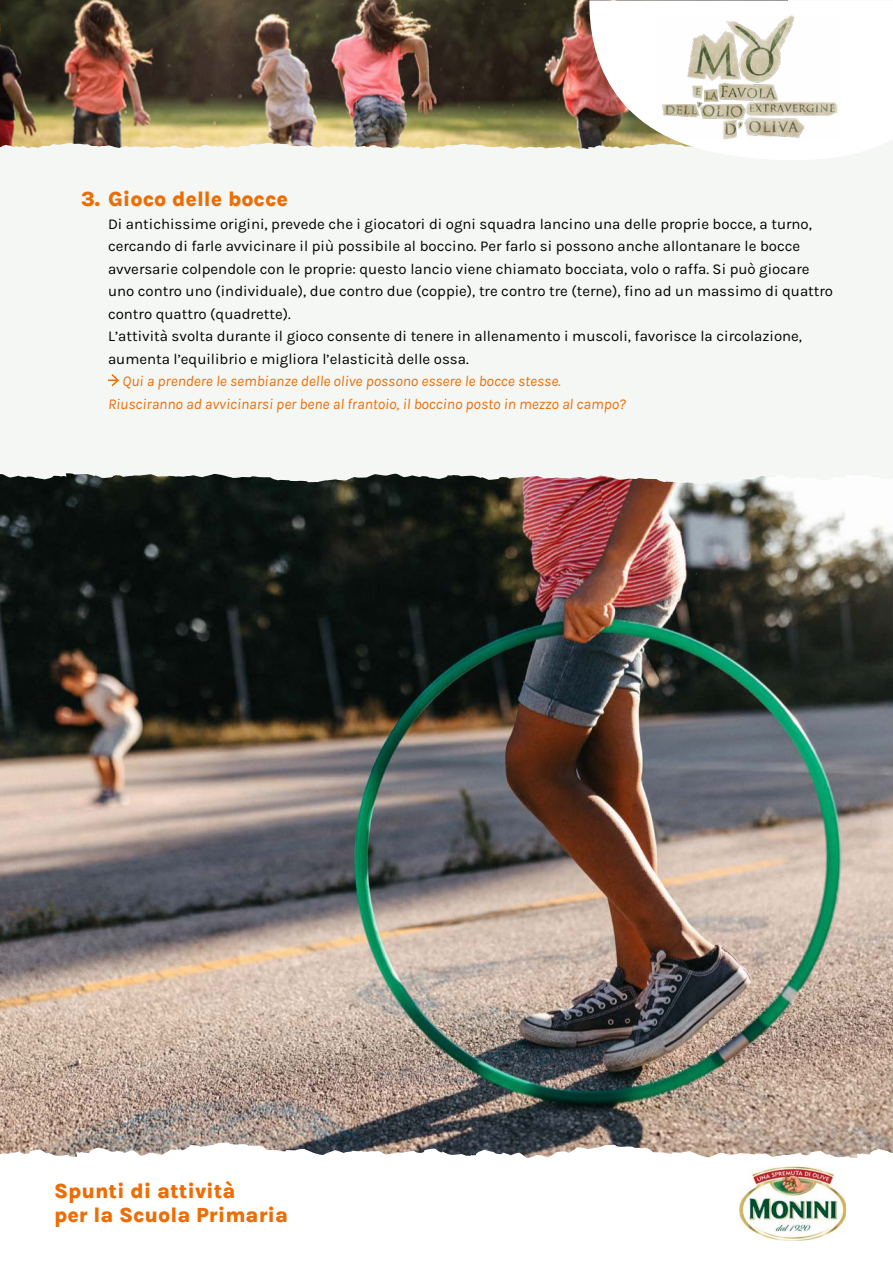
<style>
.page{position:relative;width:893px;height:1263px;background:#f4f7f4}
.page>*{position:absolute;margin:0;border:0;box-sizing:border-box;transform-origin:0 0}
.t1{font:800 21px/24px "Karla";color:#ed6d05}
.t2{font:15px/22.5px "Karla";color:#000}
.t3{font:italic 15px/22.5px "Karla";color:#ed6d05}
</style>
<div class="page">
<div style="left:0;top:1160px;width:893px;height:103px;background:#fff"></div>
<img style="left:739px;top:1166px;width:107px;height:74px">
<svg style="left:108px;top:374px;width:11px;height:13px"></svg>
<img style="left:0;top:475px;width:893px;height:685px">
<img style="left:0;top:473px;width:510px;height:684px">
<img style="left:192px;top:0;width:397px;height:149px">
<img style="left:0;top:0;width:324px;height:148px">
<svg style="left:589px;top:0;width:304px;height:160px;fill:#fff"></svg>
<img style="left:655px;top:14px;width:186px;height:126px">
<h1 class="t1" style="left:81px;top:187px;width:208px">3. Gioco delle bocce</h1>
<p class="t2" style="left:108px;top:212px;width:727px">Di antichissime origini, prevede che i giocatori di ogni squadra lancino una delle proprie bocce, a turno, cercando di farle avvicinare il più possibile al boccino. Per farlo si possono anche allontanare le bocce avversarie colpendole con le proprie: questo lancio viene chiamato bocciata, volo o raffa. Si può giocare uno contro uno (individuale), due contro due (coppie), tre contro tre (terne), fino ad un massimo di quattro contro quattro (quadrette).<br>L’attività svolta durante il gioco consente di tenere in allenamento i muscoli, favorisce la circolazione, aumenta l’equilibrio e migliora l’elasticità delle ossa.</p>
<p class="t3" style="left:108px;top:370px;width:519px;text-indent:15px">Qui a prendere le sembianze delle olive possono essere le bocce stesse.<br>Riusciranno ad avvicinarsi per bene al frantoio, il boccino posto in mezzo al campo?</p>
<h1 class="t1" style="left:54px;top:1179px;width:236px">Spunti di attività<br>per la Scuola Primaria</h1>
</div>
